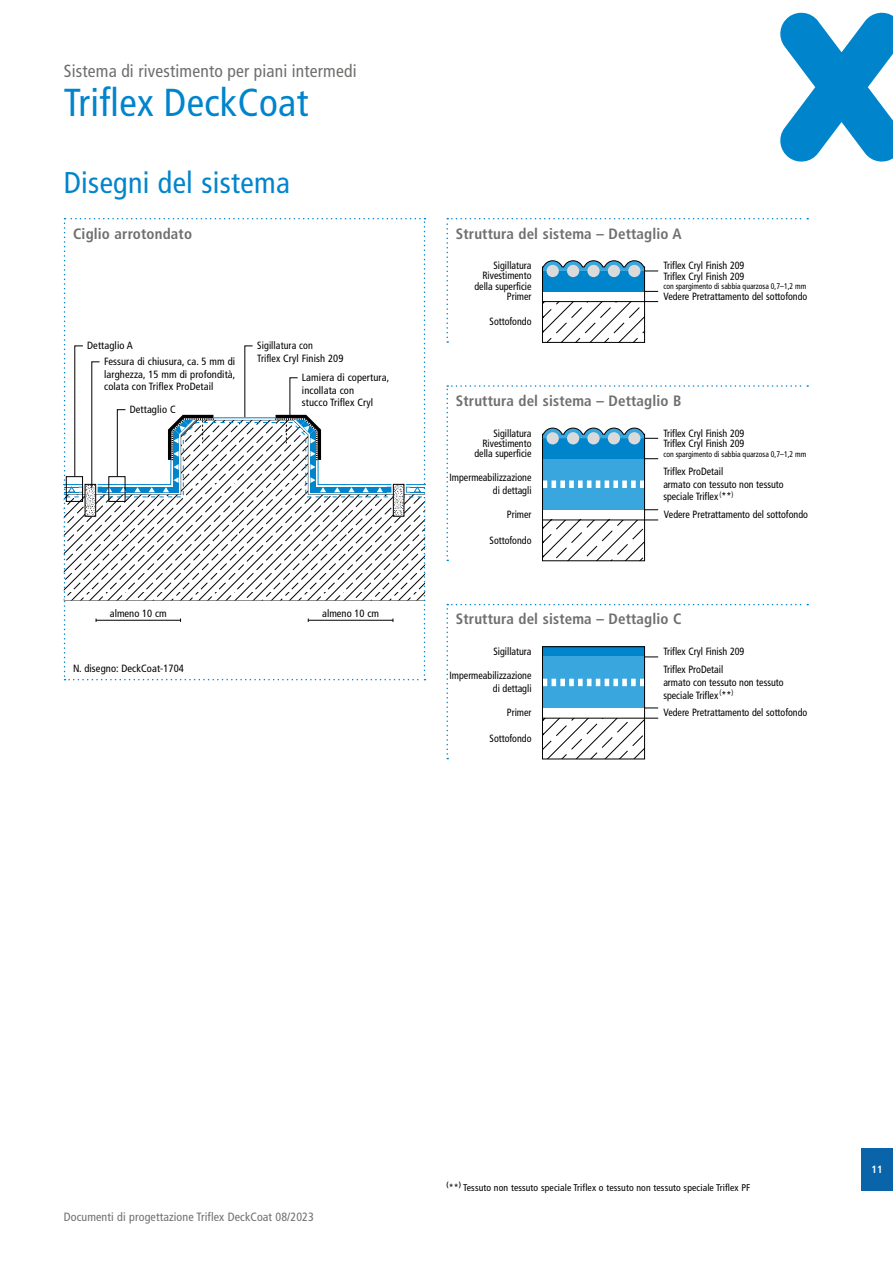
<style>
.page{position:relative;width:893px;height:1263px;background:#fff}
.page>*{position:absolute;margin:0;border:0;box-sizing:border-box;transform-origin:0 0}
.t1{font:condensed 39px "Frutiger LT Pro";letter-spacing:.01em;color:#0085cd}
.t2{font:condensed 30px "Frutiger LT Pro";letter-spacing:.01em;color:#0085cd}
.t3{font:condensed 17.55px "Frutiger LT Pro";letter-spacing:.01em;color:#6f6f6e}
.t4{font:700 condensed 15px "Frutiger LT Pro";letter-spacing:.01em;color:#6f6f6e}
.t5{font:condensed 12px "Frutiger LT Pro";letter-spacing:.01em;color:#6f6f6e}
.t6{font:condensed 10.5px/12.8px "Frutiger LT Pro";color:#000;text-align:right;scale:.95 1}
.t7{font:condensed 10.5px/12.8px "Frutiger LT Pro";color:#000}
.t8{font:700 condensed 10.5px "Frutiger LT Pro";color:#fff}
.t9{font:condensed 9.75px "Frutiger LT Pro";letter-spacing:.01em;color:#000}
.t10{font:condensed 8.25px "Frutiger LT Pro";color:#000;scale:.93 1}
</style>
<div class="page">
<div style="left:861px;top:1148px;width:32px;height:43px;background:#0964aa"></div>
<svg style="left:780px;top:13px;width:113px;height:149px"></svg>
<svg style="left:446px;top:604px;width:362px;height:155px"></svg>
<div style="left:542px;top:646px;width:103px;height:113px;border:1px solid #000"></div>
<svg style="left:446px;top:385px;width:362px;height:176px"></svg>
<svg style="left:64px;top:218px;width:361px;height:462px"></svg>
<svg style="left:446px;top:218px;width:362px;height:125px"></svg>
<div style="left:547px;top:265px;width:12px;height:12px;background:#dadada;border-radius:50%"></div>
<div style="left:567px;top:265px;width:12px;height:12px;background:#dadada;border-radius:50%"></div>
<div style="left:587px;top:265px;width:13px;height:12px;background:#dadada;border-radius:50%"></div>
<div style="left:608px;top:265px;width:12px;height:12px;background:#dadada;border-radius:50%"></div>
<div style="left:628px;top:265px;width:12px;height:12px;background:#dadada;border-radius:50%"></div>
<h3 class="t3" style="left:64px;top:61px;width:294px">Sistema di rivestimento per piani intermedi</h3>
<h1 class="t1" style="left:64px;top:80px;width:246px">Triflex DeckCoat</h1>
<h2 class="t2" style="left:64px;top:165px;width:228px">Disegni del sistema</h2>
<h3 class="t4" style="left:73px;top:224px;width:120px">Ciglio arrotondato</h3>
<p class="t7" style="left:104px;top:337px;width:133px;line-height:15.9px;text-indent:-17px">Dettaglio A<br>Fessura di chiusura, ca. 5 mm di</p>
<p class="t7" style="left:104px;top:368px;width:133px">larghezza, 15 mm di profondità, colata con Triflex ProDetail</p>
<p class="t7" style="left:130px;top:403px;width:47px">Dettaglio C</p>
<p class="t6" style="left:257px;top:339px;width:92px;text-align:left">Sigillatura con<br>Triflex Cryl Finish 209</p>
<p class="t7" style="left:302px;top:371px;width:89px">Lamiera di copertura, incollata con<br>stucco Triflex Cryl</p>
<p class="t7" style="left:110px;top:607px;width:58px">almeno 10 cm</p>
<p class="t7" style="left:322px;top:607px;width:58px">almeno 10 cm</p>
<p class="t7" style="left:73px;top:662px;width:112px">N. disegno: DeckCoat-1704</p>
<h3 class="t4" style="left:456px;top:224px;width:227px">Struttura del sistema – Dettaglio A</h3>
<p class="t6" style="left:493px;top:259px;width:42px">Sigillatura</p>
<p class="t6" style="left:663px;top:290px;width:153px">Vedere Pretrattamento del sottofondo</p>
<p class="t6" style="left:663px;top:259px;width:87px">Triflex Cryl Finish 209</p>
<p class="t6" style="left:474px;top:270px;width:62px;line-height:10.5px">Rivestimento della superficie</p>
<p class="t6" style="left:663px;top:270px;width:87px">Triflex Cryl Finish 209</p>
<p class="t10" style="left:663px;top:281px;width:155px">con spargimento di sabbia quarzosa 0,7–1,2 mm</p>
<p class="t6" style="left:507px;top:290px;width:27px">Primer</p>
<p class="t6" style="left:490px;top:315px;width:46px">Sottofondo</p>
<h3 class="t4" style="left:456px;top:392px;width:227px">Struttura del sistema – Dettaglio B</h3>
<p class="t6" style="left:493px;top:427px;width:42px">Sigillatura</p>
<p class="t6" style="left:663px;top:427px;width:87px">Triflex Cryl Finish 209</p>
<p class="t6" style="left:474px;top:438px;width:62px;line-height:10.5px">Rivestimento della superficie</p>
<p class="t6" style="left:663px;top:437px;width:87px">Triflex Cryl Finish 209</p>
<p class="t10" style="left:663px;top:449px;width:155px">con spargimento di sabbia quarzosa 0,7–1,2 mm</p>
<p class="t6" style="left:449px;top:471px;width:88px">Impermeabilizzazione di dettagli</p>
<p class="t6" style="left:507px;top:508px;width:27px">Primer</p>
<p class="t6" style="left:490px;top:534px;width:46px">Sottofondo</p>
<p class="t6" style="left:663px;top:465px;width:128px;text-align:left">Triflex ProDetail<br>armato con tessuto non tessuto speciale Triflex <sup>(</sup>**<sup>)</sup></p>
<p class="t6" style="left:664px;top:508px;width:153px">Vedere Pretrattamento del sottofondo</p>
<h3 class="t4" style="left:456px;top:610px;width:227px">Struttura del sistema – Dettaglio C</h3>
<p class="t6" style="left:493px;top:645px;width:42px">Sigillatura</p>
<p class="t6" style="left:663px;top:645px;width:87px">Triflex Cryl Finish 209</p>
<p class="t6" style="left:449px;top:669px;width:88px">Impermeabilizzazione di dettagli</p>
<p class="t6" style="left:663px;top:663px;width:128px;text-align:left">Triflex ProDetail<br>armato con tessuto non tessuto speciale Triflex <sup>(</sup>**<sup>)</sup></p>
<p class="t6" style="left:507px;top:706px;width:27px">Primer</p>
<p class="t6" style="left:490px;top:732px;width:46px">Sottofondo</p>
<p class="t6" style="left:663px;top:706px;width:153px">Vedere Pretrattamento del sottofondo</p>
<p class="t5" style="left:64px;top:1210px;width:252px">Documenti di progettazione Triflex DeckCoat 08/2023</p>
<p class="t9" style="left:446px;top:1181px;width:305px"><sup>(</sup>**<sup>)</sup> Tessuto non tessuto speciale Triflex o tessuto non tessuto speciale Triflex PF</p>
<p class="t8" style="left:871px;top:1163px;width:13px">11</p>
</div>
